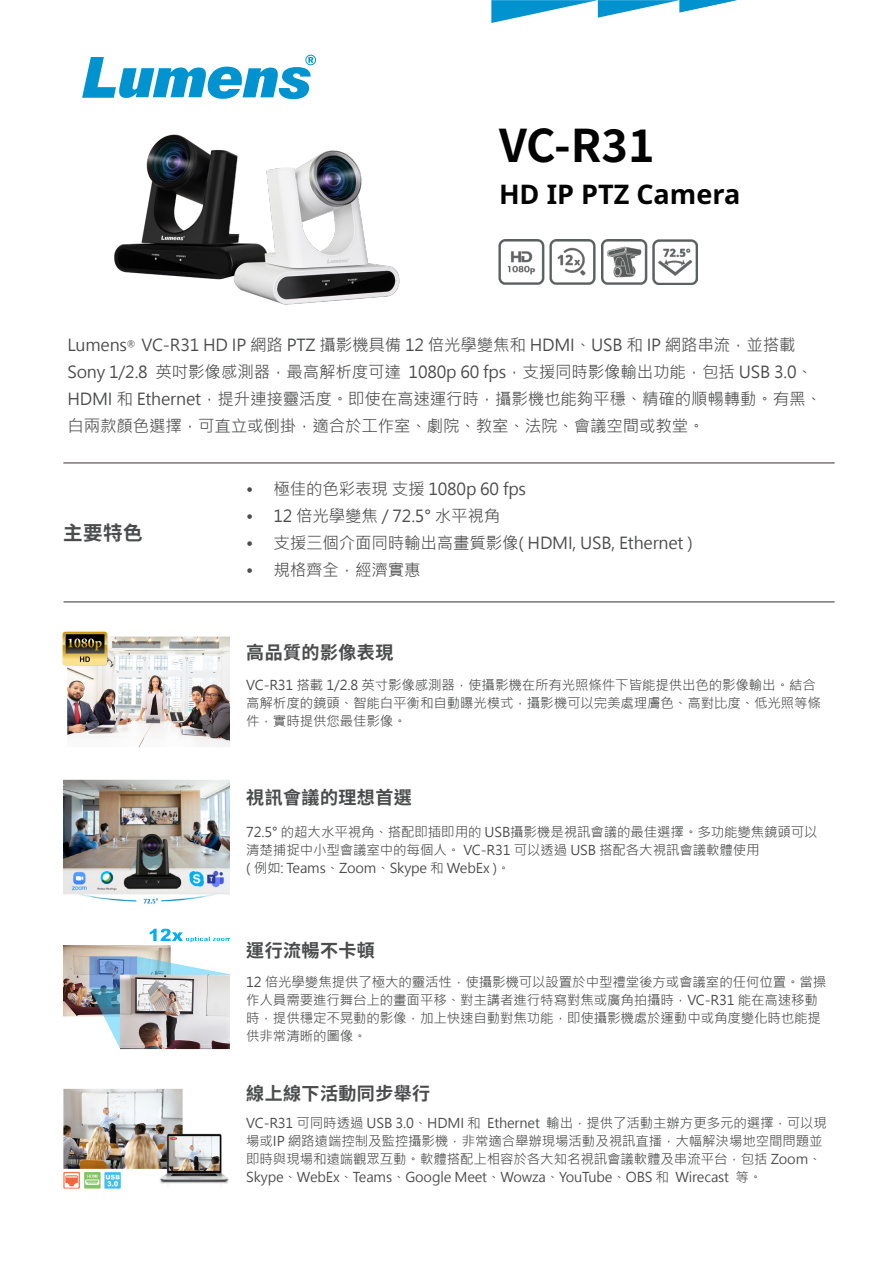
<style>
.page{position:relative;width:893px;height:1263px;background:#fff}
.page>*{position:absolute;margin:0;border:0;box-sizing:border-box;transform-origin:0 0}
.t1{font:700 45px "Noto Sans CJ Ktc";color:#030303}
.t2{font:700 27px "Noto Sans";color:#030303}
.t3{font:700 19.5px "Noto Sans CJ Ktc";color:#4b4c4d}
.t4{font:700 18px "Noto Sans CJ Ktc";letter-spacing:.025em;color:#4b4c4d}
.t5{font:16.5px/27px "Microsoft Jheng Hei";letter-spacing:-.01em;color:#4b4c4d}
.t6{font:13.5px/18px "Microsoft Jheng Hei";letter-spacing:-.01em;color:#4b4c4d}
</style>
<div class="page">
<img style="left:114px;top:134px;width:286px;height:170px">
<img style="left:602px;top:239px;width:95px;height:45px">
<img style="left:549px;top:239px;width:47px;height:45px">
<img style="left:498px;top:239px;width:47px;height:45px">
<img style="left:62px;top:631px;width:168px;height:116px">
<img style="left:63px;top:779px;width:167px;height:125px">
<img style="left:63px;top:1088px;width:166px;height:101px">
<img style="left:63px;top:928px;width:167px;height:121px">
<svg style="left:82px;top:55px;width:234px;height:44px"></svg>
<hr style="left:64px;top:462px;width:770px;height:2px;background:#797574">
<hr style="left:64px;top:601px;width:770px;height:2px;background:#797574">
<svg style="left:491px;top:0;width:246px;height:23px"></svg>
<p class="t1" style="left:499px;top:120px;width:157px">VC-R31</p>
<p class="t2" style="left:499px;top:175px;width:243px">HD IP PTZ Camera</p>
<p class="t5" style="left:67px;top:331px;width:756px">Lumens<sup>®</sup> VC-R31 HD IP 網路 PTZ 攝影機具備 12 倍光學變焦和 HDMI、USB 和 IP 網路串流，並搭載Sony 1/2.8 英吋影像感測器，最高解析度可達 1080p 60 fps，支援同時影像輸出功能，包括 USB 3.0、HDMI 和 Ethernet，提升連接靈活度。即使在高速運行時，攝影機也能夠平穩、精確的順暢轉動。有黑、白兩款顏色選擇，可直立或倒掛，適合於工作室、劇院、教室、法院、會議空間或教堂。</p>
<p class="t3" style="left:63px;top:522px;width:81px">主要特色</p>
<p class="t5" style="left:246px;top:475px;width:281px">• 極佳的色彩表現 支援 1080p 60 fps</p>
<p class="t5" style="left:246px;top:502px;width:256px">• 12 倍光學變焦 / 72.5° 水平視角</p>
<p class="t5" style="left:246px;top:529px;width:448px">• 支援三個介面同時輸出高畫質影像( HDMI, USB, Ethernet )</p>
<p class="t5" style="left:246px;top:556px;width:176px">• 規格齊全，經濟實惠</p>
<p class="t4" style="left:246px;top:642px;width:149px">高品質的影像表現</p>
<p class="t6" style="left:246px;top:676px;width:576px">VC-R31 搭載 1/2.8 英寸影像感測器，使攝影機在所有光照條件下皆能提供出色的影像輸出。結合高解析度的鏡頭、智能白平衡和自動曝光模式，攝影機可以完美處理膚色、高對比度、低光照等條件，實時提供您最佳影像。</p>
<p class="t4" style="left:246px;top:787px;width:167px">視訊會議的理想首選</p>
<p class="t6" style="left:246px;top:823px;width:573px">72.5° 的超大水平視角、搭配即插即用的 USB攝影機是視訊會議的最佳選擇。多功能變焦鏡頭可以清楚捕捉中小型會議室中的每個人。 VC-R31 可以透過 USB 搭配各大視訊會議軟體使用</p>
<p class="t6" style="left:246px;top:859px;width:266px">( 例如: Teams、Zoom、Skype 和 WebEx )。</p>
<p class="t4" style="left:246px;top:940px;width:130px">運行流暢不卡頓</p>
<p class="t6" style="left:246px;top:973px;width:582px">12 倍光學變焦提供了極大的靈活性，使攝影機可以設置於中型禮堂後方或會議室的任何位置。當操作人員需要進行舞台上的畫面平移、對主講者進行特寫對焦或廣角拍攝時，VC-R31 能在高速移動時，提供穩定不晃動的影像，加上快速自動對焦功能，即使攝影機處於運動中或角度變化時也能提供非常清晰的圖像。</p>
<p class="t4" style="left:246px;top:1083px;width:186px">線上線下活動同步舉行</p>
<p class="t6" style="left:246px;top:1114px;width:582px">VC-R31 可同時透過 USB 3.0、HDMI 和 Ethernet 輸出，提供了活動主辦方更多元的選擇，可以現場或IP 網路遠端控制及監控攝影機，非常適合舉辦現場活動及視訊直播，大幅解決場地空間問題並即時與現場和遠端觀眾互動。軟體搭配上相容於各大知名視訊會議軟體及串流平台，包括 Zoom、Skype、WebEx、Teams、Google Meet、Wowza、YouTube、OBS 和 Wirecast 等。</p>
</div>
